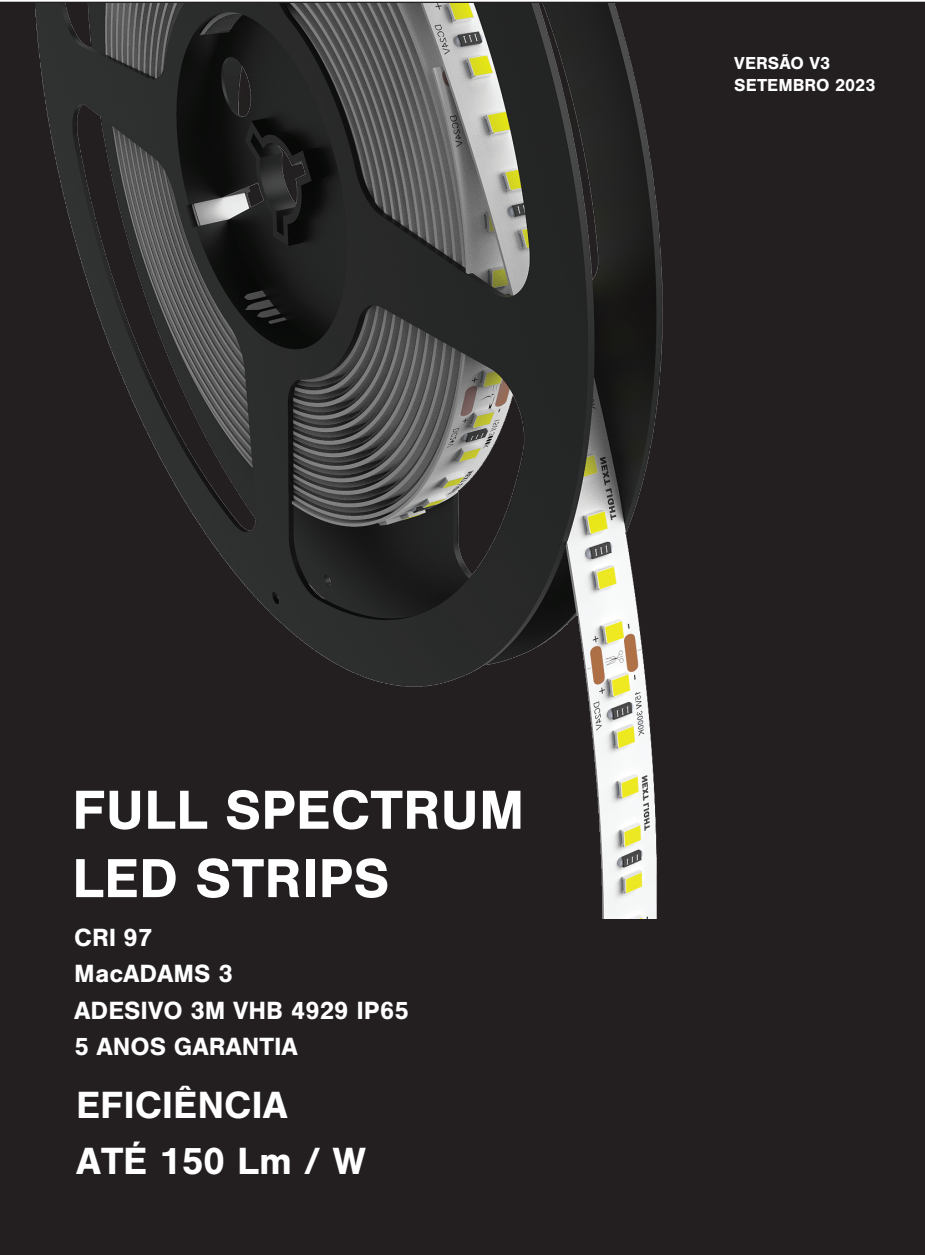
<style>
.page{position:relative;width:925px;height:1255px;background:#fff}
.page>*{position:absolute;margin:0;border:0;box-sizing:border-box;transform-origin:0 0}
.t1{font:700 57px/68.4px "Nimbus San";color:#fff}
.t2{font:700 39.3px/55.7px "Nimbus San";color:#fff}
.t3{font:700 25.8px/36.6px "Nimbus San";color:#fff}
.t4{font:700 18px/21.6px "Nimbus San";color:#fff}
</style>
<div class="page">
<div style="left:0;top:2px;width:925px;height:1252px;background:#231f20"></div>
<img style="left:35px;top:4px;width:628px;height:914px">
<p class="t4" style="left:734px;top:53px;width:143px">VERSÃO V3<br>SETEMBRO 2023</p>
<h1 class="t1" style="left:72px;top:776px;width:454px">FULL SPECTRUM<br>LED STRIPS</h1>
<p class="t3" style="left:74px;top:919px;width:336px">CRI 97<br>MacADAMS 3<br>ADESIVO 3M VHB 4929 IP65<br>5 ANOS GARANTIA</p>
<h2 class="t2" style="left:76px;top:1077px;width:291px">EFICIÊNCIA<br>ATÉ 150 Lm / W</h2>
</div>
